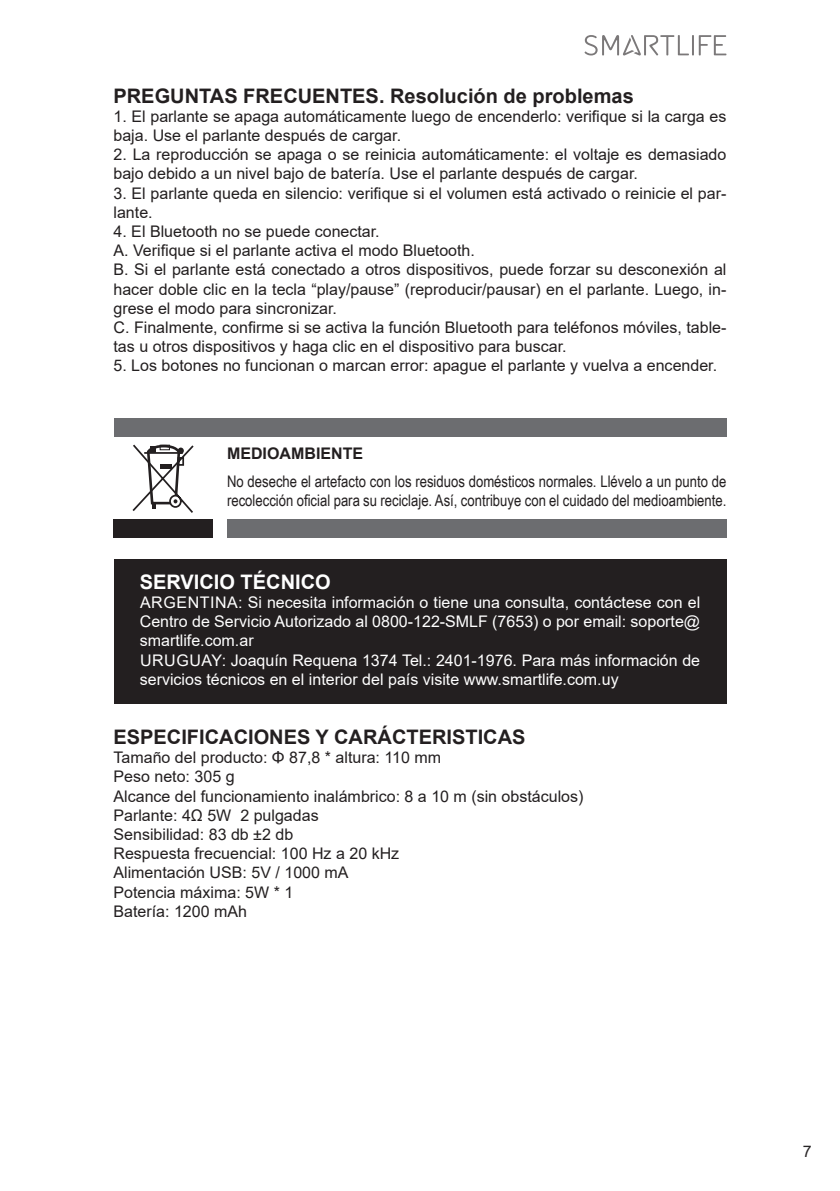
<style>
.page{position:relative;width:840px;height:1191px;background:#fff}
.page>*{position:absolute;margin:0;border:0;box-sizing:border-box;transform-origin:0 0}
.t1{font:700 20px "Arial";color:#231f20}
.t2{font:700 20px "Arial";color:#fff}
.t3{font:16px/19.2px "Arial";color:#231f20}
.t4{font:16px/19.2px "Arial";color:#fff}
.t5{font:16px/19.2px "Arial Narrow";color:#231f20}
.t6{font:700 16px "Arial";color:#231f20}
.t7{font:16px "Arial";color:#282526}
</style>
<div class="page">
<hr style="left:691px;top:35px;width:2px;height:20px;background:#231f20">
<svg style="left:698px;top:35px;width:28px;height:20px"></svg>
<svg style="left:584px;top:35px;width:104px;height:21px"></svg>
<div style="left:113px;top:559px;width:613px;height:144px;background:#231f20"></div>
<div style="left:113px;top:519px;width:100px;height:19px;background:#231f20"></div>
<svg style="left:132px;top:444px;width:62px;height:69px"></svg>
<div style="left:113px;top:418px;width:613px;height:19px;background:#6c6d70"></div>
<div style="left:227px;top:519px;width:499px;height:19px;background:#6c6d70"></div>
<p class="t1" style="left:113px;top:81px;width:521px">PREGUNTAS FRECUENTES. Resolución de problemas</p>
<p class="t3" style="left:113px;top:106px;width:614px">1. El parlante se apaga automáticamente luego de encenderlo: verifique si la carga es baja. Use el parlante después de cargar.</p>
<p class="t3" style="left:113px;top:145px;width:614px">2. La reproducción se apaga o se reinicia automáticamente: el voltaje es demasiado bajo debido a un nivel bajo de batería. Use el parlante después de cargar.</p>
<p class="t3" style="left:113px;top:183px;width:614px">3. El parlante queda en silencio: verifique si el volumen está activado o reinicie el par&shy;lante.</p>
<p class="t3" style="left:113px;top:222px;width:614px">4. El Bluetooth no se puede conectar.<br>A. Verifique si el parlante activa el modo Bluetooth.<br>B. Si el parlante está conectado a otros dispositivos, puede forzar su desconexión al hacer doble clic en la tecla “play/pause” (reproducir/pausar) en el parlante. Luego, in&shy;grese el modo para sincronizar.<br>C. Finalmente, confirme si se activa la función Bluetooth para teléfonos móviles, table&shy;tas u otros dispositivos y haga clic en el dispositivo para buscar.</p>
<p class="t3" style="left:113px;top:356px;width:605px">5. Los botones no funcionan o marcan error: apague el parlante y vuelva a encender.</p>
<p class="t6" style="left:227px;top:442px;width:137px">MEDIOAMBIENTE</p>
<p class="t5" style="left:227px;top:471px;width:500px">No deseche el artefacto con los residuos domésticos normales. Llévelo a un punto de recolección oficial para su reciclaje. Así, contribuye con el cuidado del medioambiente.</p>
<p class="t2" style="left:140px;top:567px;width:192px">SERVICIO TÉCNICO</p>
<p class="t4" style="left:140px;top:592px;width:561px">ARGENTINA: Si necesita información o tiene una consulta, contáctese con el Centro de Servicio Autorizado al 0800-122-SMLF (7653) o por email: soporte@ smartlife.com.ar<br>URUGUAY: Joaquín Requena 1374 Tel.: 2401-1976. Para más información de servicios técnicos en el interior del país visite www.smartlife.com.uy</p>
<p class="t1" style="left:113px;top:723px;width:413px">ESPECIFICACIONES Y CARÁCTERISTICAS</p>
<p class="t3" style="left:113px;top:748px;width:471px">Tamaño del producto: Φ 87,8 * altura: 110 mm<br>Peso neto: 305 g<br>Alcance del funcionamiento inalámbrico: 8 a 10 m (sin obstáculos)<br>Parlante: 4Ω 5W 2 pulgadas<br>Sensibilidad: 83 db ±2 db<br>Respuesta frecuencial: 100 Hz a 20 kHz<br>Alimentación USB: 5V / 1000 mA<br>Potencia máxima: 5W * 1<br>Batería: 1200 mAh</p>
<p class="t7" style="left:802px;top:1140px;width:10px">7</p>
</div>
